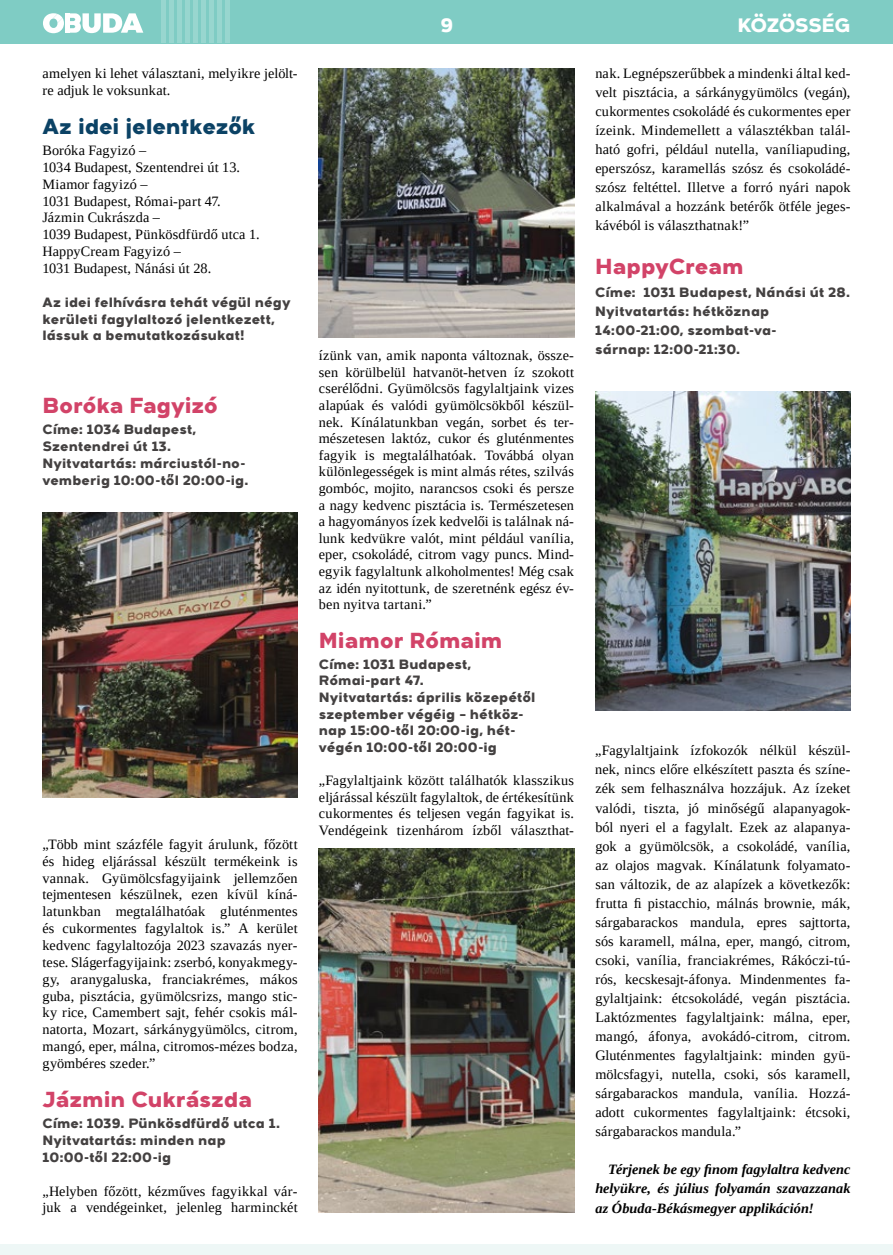
<style>
.page{position:relative;width:893px;height:1255px;background:#fff}
.page>*{position:absolute;margin:0;border:0;box-sizing:border-box;transform-origin:0 0}
.t1{font:800 21.75px "Arkibal Display";letter-spacing:-.01em;color:#d24368}
.t2{font:800 21.75px "Arkibal Display";letter-spacing:-.01em;color:#0b4265}
.t3{font:800 19.5px "Arkibal Display";letter-spacing:-.035em;color:#fff}
.t4{font:14.25px/19px "Liberation Serif";letter-spacing:.01em;color:#000;text-align:justify}
.t5{font:italic 700 14.25px/19px "Liberation Serif";letter-spacing:.005em;color:#000;text-align:justify}
.t6{font:800 13.5px/16.8px "Arkibal";letter-spacing:.005em;color:#444141}
</style>
<div class="page">
<div style="left:0;top:0;width:893px;height:43px;background:#7fccc4"></div>
<svg style="left:43px;top:13px;width:100px;height:20px"></svg>
<div style="left:65px;top:13px;width:5px;height:20px;background:#fff"></div>
<hr style="left:161px;top:0;width:4px;height:43px;background:#98d6cf">
<div style="left:169px;top:0;width:5px;height:43px;background:#98d6cf"></div>
<div style="left:177px;top:0;width:5px;height:43px;background:#98d6cf"></div>
<div style="left:185px;top:0;width:5px;height:43px;background:#98d6cf"></div>
<hr style="left:194px;top:0;width:4px;height:43px;background:#98d6cf">
<hr style="left:202px;top:0;width:4px;height:43px;background:#98d6cf">
<hr style="left:210px;top:0;width:4px;height:43px;background:#98d6cf">
<hr style="left:218px;top:0;width:4px;height:43px;background:#98d6cf">
<hr style="left:226px;top:0;width:4px;height:43px;background:#98d6cf">
<div style="left:0;top:1244px;width:893px;height:10px;background:#eef7f6"></div>
<img style="left:43px;top:512px;width:255px;height:285px">
<img style="left:319px;top:68px;width:255px;height:269px">
<img style="left:319px;top:848px;width:255px;height:364px">
<img style="left:595px;top:391px;width:255px;height:319px">
<p class="t4" style="left:43px;top:65px;width:257px;line-height:16.8px">amelyen ki lehet választani, melyikre jelölt&shy;re adjuk le voksunkat.</p>
<h1 class="t2" style="left:43px;top:110px;width:215px">Az idei jelentkezők</h1>
<p class="t4" style="left:43px;top:142px;width:219px;line-height:16.8px;text-align:left">Boróka Fagyizó –<br>1034 Budapest, Szentendrei út 13.<br>Miamor fagyizó –<br>1031 Budapest, Római-part 47.<br>Jázmin Cukrászda –<br>1039 Budapest, Pünkösdfürdő utca 1.<br>HappyCream Fagyizó –<br>1031 Budapest, Nánási út 28.</p>
<p class="t6" style="left:43px;top:293px;width:250px">Az idei felhívásra tehát végül négy kerületi fagylaltozó jelentkezett, lássuk a bemutatkozásukat!</p>
<h1 class="t1" style="left:43px;top:389px;width:177px">Boróka Fagyizó</h1>
<p class="t6" style="left:43px;top:420px;width:207px">Címe: 1034 Budapest,<br>Szentendrei út 13.<br>Nyitvatartás: márciustól-no&shy;vemberig 10:00-től 20:00-ig.</p>
<p class="t4" style="left:43px;top:835px;width:257px;line-height:16.8px">„Több mint százféle fagyit árulunk, főzött és hideg eljárással készült termékeink is vannak. Gyümölcsfagyijaink jellemzően tejmentesen készülnek, ezen kívül kíná&shy;latunkban megtalálhatóak gluténmentes és cukormentes fagylaltok is.” A kerület kedvenc fagylaltozója 2023 szavazás nyer&shy;tese. Slágerfagyijaink: zserbó, konyakmeg - gy, aranygaluska, franciakrémes, mákos guba, pisztácia, gyümölcsrizs, mango stic&shy;ky rice, Camembert sajt, fehér csokis mál&shy;natorta, Mozart, sárkánygyümölcs, citrom, mangó, eper, málna, citromos-mézes bodza, gyömbéres szeder.”</p>
<h1 class="t1" style="left:43px;top:1083px;width:211px">Jázmin Cukrászda</h1>
<p class="t6" style="left:43px;top:1114px;width:239px">Címe: 1039. Pünkösdfürdő utca 1.<br>Nyitvatartás: minden nap<br>10:00-től 22:00-ig</p>
<p class="t4" style="left:43px;top:1182px;width:257px;line-height:16.8px">„Helyben főzött, kézműves fagyikkal vár&shy;juk a vendégeinket, jelenleg harminckét</p>
<h2 class="t3" style="left:440px;top:10px;width:14px">9</h2>
<h2 class="t3" style="left:738px;top:10px;width:114px">KÖZÖSSÉG</h2>
<p class="t4" style="left:319px;top:347px;width:257px;line-height:16.6px">ízünk van, amik naponta változnak, össze&shy;sen körülbelül hatvanöt-hetven íz szokott cserélődni. Gyümölcsös fagylaltjaink vizes alapúak és valódi gyümölcsökből készül&shy;nek. Kínálatunkban vegán, sorbet és ter&shy;mészetesen laktóz, cukor és gluténmentes fagyik is megtalálhatóak. Továbbá olyan különlegességek is mint almás rétes, szilvás gombóc, mojito, narancsos csoki és persze a nagy kedvenc pisztácia is. Természetesen a hagyományos ízek kedvelői is találnak ná&shy;lunk kedvükre valót, mint például vanília, eper, csokoládé, citrom vagy puncs. Mind&shy;egyik fagylaltunk alkoholmentes! Még csak az idén nyitottunk, de szeretnénk egész év&shy;ben nyitva tartani.”</p>
<h1 class="t1" style="left:319px;top:624px;width:185px">Miamor Rómaim</h1>
<p class="t6" style="left:319px;top:655px;width:218px">Címe: 1031 Budapest,<br>Római-part 47.<br>Nyitvatartás: április közepétől szeptember végéig – hétköz&shy;nap 15:00-től 20:00-ig, hét&shy;végén 10:00-től 20:00-ig</p>
<p class="t4" style="left:319px;top:771px;width:257px;line-height:16.6px">„Fagylaltjaink között találhatók klasszikus eljárással készült fagylaltok, de értékesítünk cukormentes és teljesen vegán fagyikat is.<br>Vendégeink tizenhárom ízből választhat-</p>
<p class="t4" style="left:595px;top:64px;width:257px">nak. Legnépszerűbbek a mindenki által ked&shy;velt pisztácia, a sárkánygyümölcs (vegán), cukormentes csokoládé és cukormentes eper ízeink. Mindemellett a választékban talál&shy;ható gofri, például nutella, vaníliapuding, eperszósz, karamellás szósz és csokoládé&shy;szósz feltéttel. Illetve a forró nyári napok alkalmával a hozzánk betérők ötféle jeges&shy;kávéból is választhatnak!”</p>
<h1 class="t1" style="left:595px;top:250px;width:150px">HappyCream</h1>
<p class="t6" style="left:595px;top:282px;width:256px;line-height:19px">Címe: 1031 Budapest, Nánási út 28.<br>Nyitvatartás: hétköznap<br>14:00-21:00, szombat-va-<br>sárnap: 12:00-21:30.</p>
<p class="t4" style="left:595px;top:741px;width:257px">„Fagylaltjaink ízfokozók nélkül készül&shy;nek, nincs előre elkészített paszta és színe&shy;zék sem felhasználva hozzájuk. Az ízeket valódi, tiszta, jó minőségű alapanyagok&shy;ból nyeri el a fagylalt. Ezek az alapanya&shy;gok a gyümölcsök, a csokoládé, vanília, az olajos magvak. Kínálatunk folyamato&shy;san változik, de az alapízek a következők: frutta fi pistacchio, málnás brownie, mák, sárgabarackos mandula, epres sajttorta, sós karamell, málna, eper, mangó, citrom, csoki, vanília, franciakrémes, Rákóczi-tú&shy;rós, kecskesajt-áfonya. Mindenmentes fa&shy;gylaltjaink: étcsokoládé, vegán pisztácia.<br>Laktózmentes fagylaltjaink: málna, eper, mangó, áfonya, avokádó-citrom, citrom.<br>Gluténmentes fagylaltjaink: minden gyü&shy;mölcsfagyi, nutella, csoki, sós karamell, sárgabarackos mandula, vanília. Hozzá&shy;adott cukormentes fagylaltjaink: étcsoki, sárgabarackos mandula.”</p>
<p class="t5" style="left:595px;top:1159px;width:257px;text-indent:13px">Térjenek be egy finom fagylaltra kedvenc helyükre, és július folyamán szavazzanak az Óbuda-Békásmegyer applikáción!</p>
</div>
